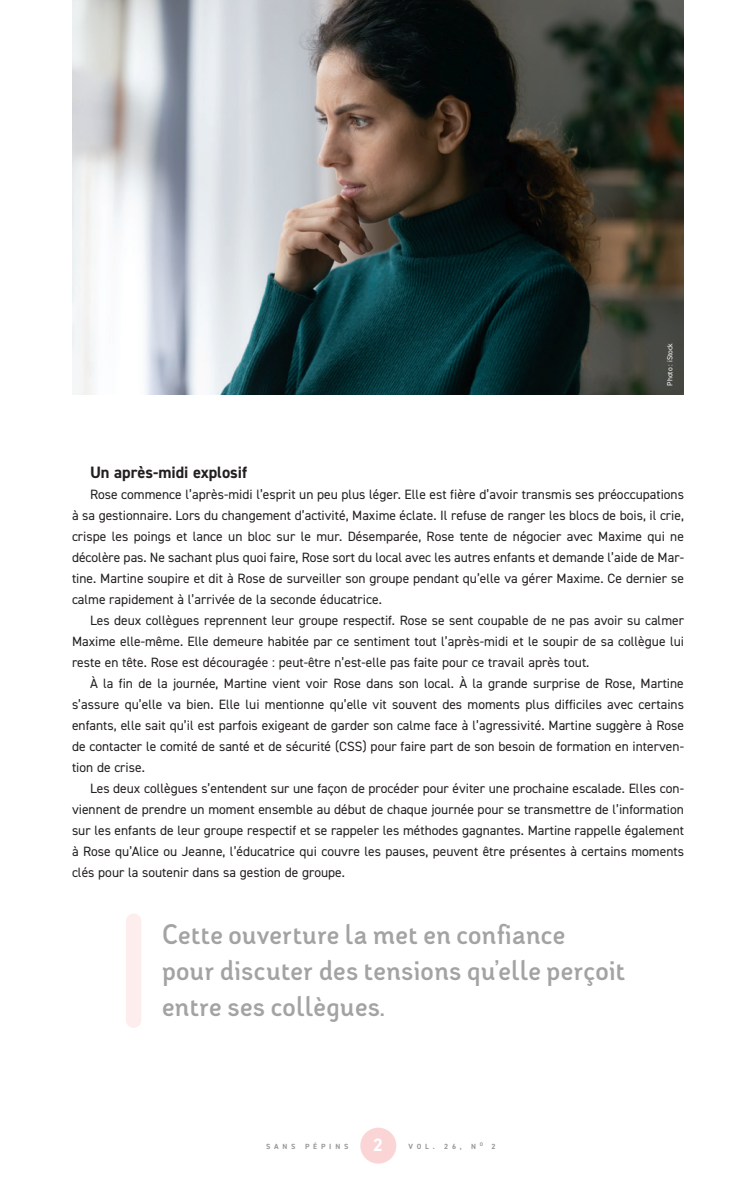
<style>
.page{position:relative;width:756px;height:1188px;background:#fff}
.page>*{position:absolute;margin:0;border:0;box-sizing:border-box;transform-origin:0 0}
.sp-extraits{font:700 27px/36px "Adoquin";letter-spacing:.02em;color:#a4a3a4}
.t1{font:700 18px "DIN2014";color:#fff}
.ap-article-1er-soustitre{font:700 16.5px "DIN2014";color:#231f20}
.sp-article-texte{font:13.5px/21px "DIN2014";color:#231f20;text-align:justify}
.t2{font:700 7.5px "DIN2014";letter-spacing:.51em;color:#999}
.SP-reference_texte{font:7.5px "DIN2014";color:#fff}
.t3{font:700 5.25px "DIN2014";color:#999}
.s1{font-size:7.5px}
</style>
<div class="page">
<div style="left:360px;top:1128px;width:36px;height:36px;background:#fbd5d6;border-radius:50%"></div>
<img style="left:72px;top:0;width:612px;height:394px">
<div style="left:126px;top:913px;width:15px;height:115px;background:#fdedec;border-radius:8px"></div>
<p class="SP-reference_texte" style="left:665px;top:386px;width:44px;rotate:-90deg">Photo : iStock</p>
<p class="ap-article-1er-soustitre" style="left:90px;top:461px;width:159px">Un après-midi explosif</p>
<p class="sp-article-texte" style="left:72px;top:484px;width:614px;text-indent:18px">Rose commence l’après-midi l’esprit un peu plus léger. Elle est fière d’avoir transmis ses préoccupations à sa gestionnaire. Lors du changement d’activité, Maxime éclate. Il refuse de ranger les blocs de bois, il crie, crispe les poings et lance un bloc sur le mur. Désemparée, Rose tente de négocier avec Maxime qui ne décolère pas. Ne sachant plus quoi faire, Rose sort du local avec les autres enfants et demande l’aide de Mar&shy;tine. Martine soupire et dit à Rose de surveiller son groupe pendant qu’elle va gérer Maxime. Ce dernier se calme rapidement à l’arrivée de la seconde éducatrice.</p>
<p class="sp-article-texte" style="left:72px;top:610px;width:614px;text-indent:18px">Les deux collègues reprennent leur groupe respectif. Rose se sent coupable de ne pas avoir su calmer Maxime elle-même. Elle demeure habitée par ce sentiment tout l’après-midi et le soupir de sa collègue lui reste en tête. Rose est découragée : peut-être n’est-elle pas faite pour ce travail après tout.</p>
<p class="sp-article-texte" style="left:72px;top:673px;width:614px;text-indent:18px">À la fin de la journée, Martine vient voir Rose dans son local. À la grande surprise de Rose, Martine s’assure qu’elle va bien. Elle lui mentionne qu’elle vit souvent des moments plus difficiles avec certains enfants, elle sait qu’il est parfois exigeant de garder son calme face à l’agressivité. Martine suggère à Rose de contacter le comité de santé et de sécurité (CSS) pour faire part de son besoin de formation en interven&shy;tion de crise.</p>
<p class="sp-article-texte" style="left:72px;top:778px;width:614px;text-indent:18px">Les deux collègues s’entendent sur une façon de procéder pour éviter une prochaine escalade. Elles con&shy;viennent de prendre un moment ensemble au début de chaque journée pour se transmettre de l’information sur les enfants de leur groupe respectif et se rappeler les méthodes gagnantes. Martine rappelle également à Rose qu’Alice ou Jeanne, l’éducatrice qui couvre les pauses, peuvent être présentes à certains moments clés pour la soutenir dans sa gestion de groupe.</p>
<p class="sp-extraits" style="left:162px;top:916px;width:405px">Cette ouverture la met en confiance</p>
<p class="sp-extraits" style="left:162px;top:952px;width:465px">pour discuter des tensions qu’elle perçoit entre ses collègues.</p>
<p class="t1" style="left:373px;top:1133px;width:11px">2</p>
<p class="t3" style="left:480px;top:1141px;width:17px">O <span class="s1">2</span></p>
<p class="t2" style="left:266px;top:1141px;width:31px">SANS</p>
<p class="t2" style="left:305px;top:1141px;width:45px">PÉPINS</p>
<p class="t2" style="left:408px;top:1141px;width:55px">VOL. 26,</p>
<p class="t2" style="left:471px;top:1141px;width:6px">N</p>
</div>
